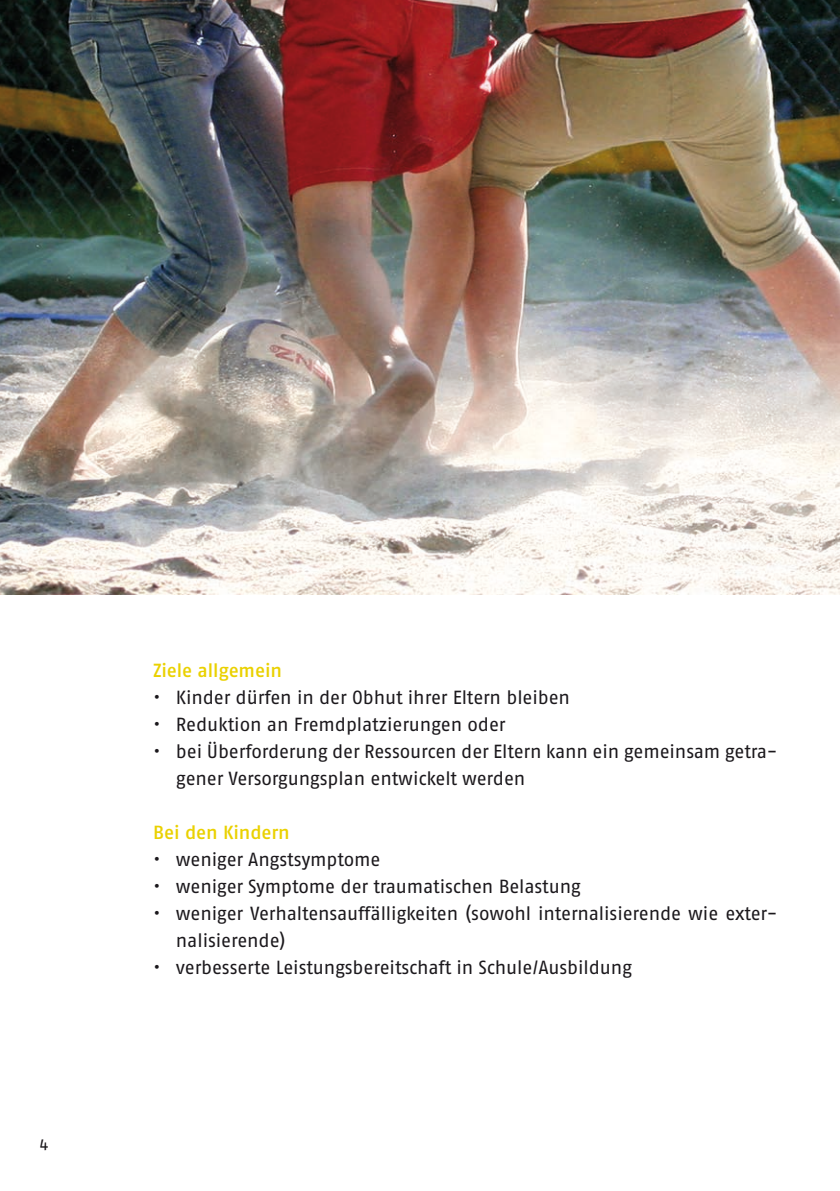
<style>
.page{position:relative;width:840px;height:1191px;background:#fff}
.page>*{position:absolute;margin:0;border:0;box-sizing:border-box;transform-origin:0 0}
.t1{font:19px/27px "Fago OT";letter-spacing:-.01em;color:#1b181c}
.Inhalt_Überschrift_3{font:500 19px "Fago OT";letter-spacing:-.005em;color:#ead100}
.Pagina_Pagina_links{font:16px "Fago OT";color:#1b181c}
</style>
<div class="page">
<img style="left:0;top:0;width:839px;height:595px">
<p class="Pagina_Pagina_links" style="left:40px;top:1134px;width:10px">4</p>
<p class="Inhalt_Überschrift_3" style="left:153px;top:659px;width:130px">Ziele allgemein</p>
<p class="t1" style="left:153px;top:684px;width:418px">• Kinder dürfen in der Obhut ihrer Eltern bleiben</p>
<p class="t1" style="left:153px;top:711px;width:354px">• Reduktion an Fremdplatzierungen oder</p>
<p class="t1" style="left:176px;top:738px;width:602px;text-indent:-23px">• bei Überforderung der Ressourcen der Eltern kann ein gemeinsam getra&shy;gener Versorgungsplan entwickelt werden</p>
<p class="Inhalt_Überschrift_3" style="left:153px;top:821px;width:138px">Bei den Kindern</p>
<p class="t1" style="left:153px;top:846px;width:229px">• weniger Angstsymptome</p>
<p class="t1" style="left:153px;top:873px;width:429px">• weniger Symptome der traumatischen Belastung</p>
<p class="t1" style="left:176px;top:900px;width:602px;text-indent:-23px">• weniger Verhaltensauffälligkeiten (sowohl internalisierende wie exter&shy;nalisierende)</p>
<p class="t1" style="left:153px;top:954px;width:480px">• verbesserte Leistungsbereitschaft in Schule/Ausbildung</p>
</div>
